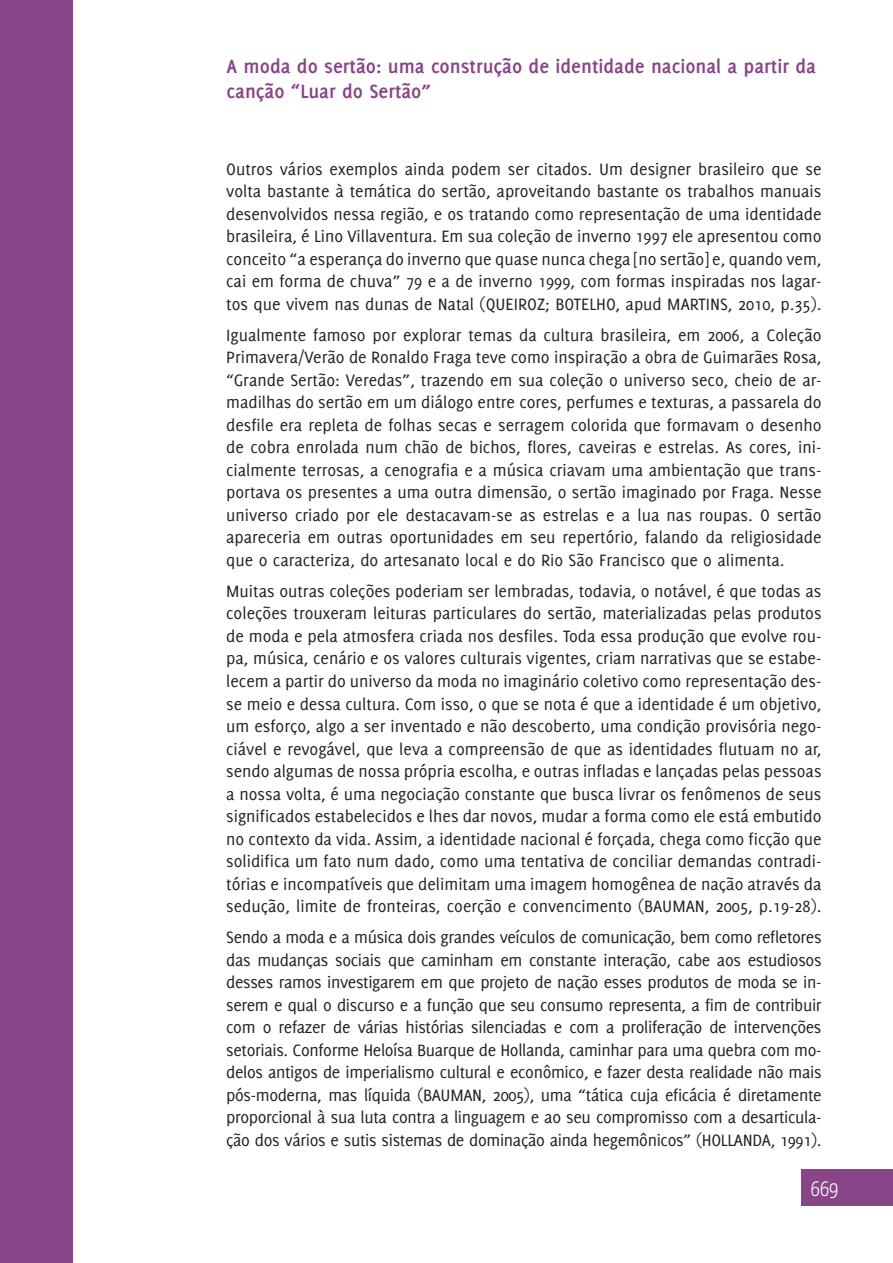
<style>
.page{position:relative;width:893px;height:1263px;background:#fff}
.page>*{position:absolute;margin:0;border:0;box-sizing:border-box;transform-origin:0 0}
.t1{font:700 21px/25.2px "Delicious";color:#884588}
.t2{font:300 21px "Yanone Kaffeesatz";color:#fff}
.t3{font:18px/22.5px "Delicious";color:#231f20;text-align:justify}
</style>
<div class="page">
<div style="left:0;top:0;width:72px;height:1263px;background:#884588"></div>
<div style="left:802px;top:1170px;width:91px;height:36px;background:#884588"></div>
<p class="t1" style="left:227px;top:53px;width:591px">A moda do sertão: uma construção de identidade nacional a partir da canção “Luar do Sertão”</p>
<p class="t3" style="left:226px;top:158px;width:597px">Outros vários exemplos ainda podem ser citados. Um designer brasileiro que se volta bastante à temática do sertão, aproveitando bastante os trabalhos manuais desenvolvidos nessa região, e os tratando como representação de uma identidade brasileira, é Lino Villaventura. Em sua coleção de inverno 1997 ele apresentou como conceito “a esperança do inverno que quase nunca chega [no sertão] e, quando vem, cai em forma de chuva” 79 e a de inverno 1999, com formas inspiradas nos lagar&shy;tos que vivem nas dunas de Natal (QUEIROZ; BOTELHO, apud MARTINS, 2010, p.35).</p>
<p class="t3" style="left:226px;top:324px;width:597px">Igualmente famoso por explorar temas da cultura brasileira, em 2006, a Coleção Primavera/Verão de Ronaldo Fraga teve como inspiração a obra de Guimarães Rosa, “Grande Sertão: Veredas”, trazendo em sua coleção o universo seco, cheio de ar&shy;madilhas do sertão em um diálogo entre cores, perfumes e texturas, a passarela do desfile era repleta de folhas secas e serragem colorida que formavam o desenho de cobra enrolada num chão de bichos, flores, caveiras e estrelas. As cores, ini&shy;cialmente terrosas, a cenografia e a música criavam uma ambientação que trans&shy;portava os presentes a uma outra dimensão, o sertão imaginado por Fraga. Nesse universo criado por ele destacavam-se as estrelas e a lua nas roupas. O sertão apareceria em outras oportunidades em seu repertório, falando da religiosidade que o caracteriza, do artesanato local e do Rio São Francisco que o alimenta.</p>
<p class="t3" style="left:226px;top:580px;width:597px">Muitas outras coleções poderiam ser lembradas, todavia, o notável, é que todas as coleções trouxeram leituras particulares do sertão, materializadas pelas produtos de moda e pela atmosfera criada nos desfiles. Toda essa produção que evolve rou&shy;pa, música, cenário e os valores culturais vigentes, criam narrativas que se estabe&shy;lecem a partir do universo da moda no imaginário coletivo como representação des&shy;se meio e dessa cultura. Com isso, o que se nota é que a identidade é um objetivo, um esforço, algo a ser inventado e não descoberto, uma condição provisória nego&shy;ciável e revogável, que leva a compreensão de que as identidades flutuam no ar, sendo algumas de nossa própria escolha, e outras infladas e lançadas pelas pessoas a nossa volta, é uma negociação constante que busca livrar os fenômenos de seus significados estabelecidos e lhes dar novos, mudar a forma como ele está embutido no contexto da vida. Assim, a identidade nacional é forçada, chega como ficção que solidifica um fato num dado, como uma tentativa de conciliar demandas contradi&shy;tórias e incompatíveis que delimitam uma imagem homogênea de nação através da sedução, limite de fronteiras, coerção e convencimento (BAUMAN, 2005, p.19-28).</p>
<p class="t3" style="left:226px;top:926px;width:597px">Sendo a moda e a música dois grandes veículos de comunicação, bem como refletores das mudanças sociais que caminham em constante interação, cabe aos estudiosos desses ramos investigarem em que projeto de nação esses produtos de moda se in&shy;serem e qual o discurso e a função que seu consumo representa, a fim de contribuir com o refazer de várias histórias silenciadas e com a proliferação de intervenções setoriais. Conforme Heloísa Buarque de Hollanda, caminhar para uma quebra com mo&shy;delos antigos de imperialismo cultural e econômico, e fazer desta realidade não mais pós-moderna, mas líquida (BAUMAN, 2005), uma “tática cuja eficácia é diretamente proporcional à sua luta contra a linguagem e ao seu compromisso com a desarticula&shy;ção dos vários e sutis sistemas de dominação ainda hegemônicos” (HOLLANDA, 1991).</p>
<p class="t2" style="left:811px;top:1176px;width:29px">669</p>
</div>
